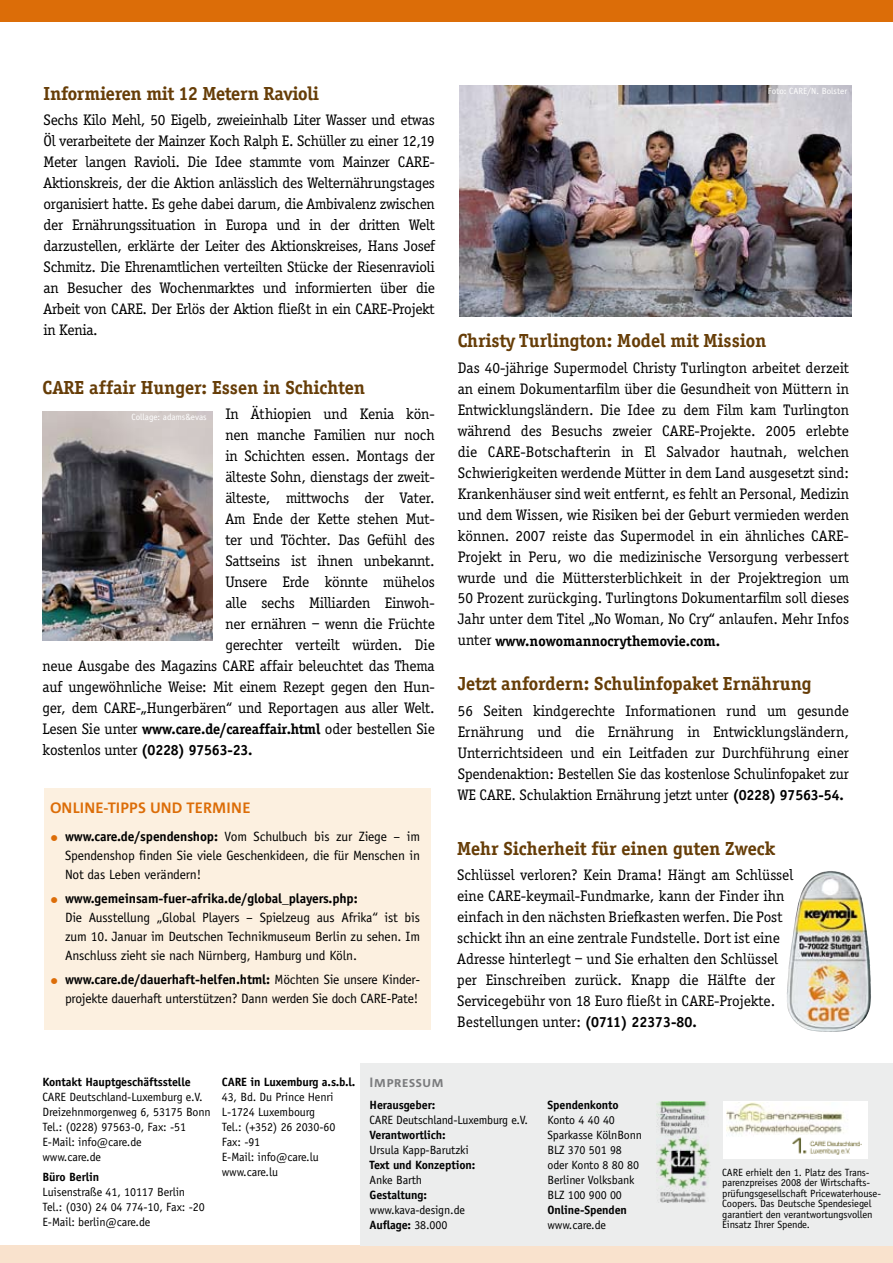
<style>
.page{position:relative;width:893px;height:1263px;background:#fff}
.page>*{position:absolute;margin:0;border:0;box-sizing:border-box;transform-origin:0 0}
.t1{font:700 19.5px "Officina Serif";color:#663d07}
.t2{font:15.75px/21px "Officina Serif";letter-spacing:-.01em;color:#000;text-align:justify}
.t3{font:700 15.15px "Officina Serif";color:#000}
.t4{font:700 15px "Corpid";letter-spacing:.01em;color:#dc6d08}
.t5{font:13.5px/18.8px "Officina Sans";letter-spacing:-.01em;color:#000;text-align:justify}
.t6{font:700 13.5px "Corpid Caps";color:#7b7c7e}
.t7{font:12px/15px "Officina Sans";letter-spacing:-.01em;color:#000}
.t8{font:700 12px "Officina Sans";letter-spacing:-.01em;color:#000}
.t9{font:10.5px/10.5px "Officina Sans";letter-spacing:-.01em;color:#000}
.t10{font:9px "Officina Sans";color:#fff}
.s1{font-weight:700;font-size:15.15px}
.s2{font-weight:400;font-size:15.75px}
.s3{font-size:16.5px;color:#dc6d08}
.s4{font-weight:700}
</style>
<div class="page">
<div style="left:0;top:0;width:893px;height:21px;background:#dc6d08"></div>
<div style="left:0;top:1246px;width:893px;height:17px;background:#f9e2cd"></div>
<img style="left:460px;top:85px;width:391px;height:231px">
<div style="left:360px;top:1063px;width:533px;height:183px;background:#eceded"></div>
<div style="left:44px;top:789px;width:387px;height:241px;background:#fcf0e0"></div>
<img style="left:787px;top:871px;width:84px;height:161px">
<img style="left:43px;top:411px;width:170px;height:229px">
<img style="left:657px;top:1101px;width:53px;height:102px">
<div style="left:723px;top:1101px;width:145px;height:58px;background:#fff"></div>
<img style="left:727px;top:1102px;width:117px;height:32px">
<img style="left:792px;top:1137px;width:70px;height:18px">
<p class="t1" style="left:44px;top:81px;width:277px">Informieren mit 12 Metern Ravioli</p>
<p class="t2" style="left:44px;top:109px;width:393px">Sechs Kilo Mehl, 50 Eigelb, zweieinhalb Liter Wasser und etwas Öl verarbeitete der Mainzer Koch Ralph E. Schüller zu einer 12,19<br>Meter langen Ravioli. Die Idee stammte vom Mainzer CARE-Aktionskreis, der die Aktion anlässlich des Welternährungstages organisiert hatte. Es gehe dabei darum, die Ambivalenz zwischen der Ernährungssituation in Europa und in der dritten Welt darzustellen, erklärte der Leiter des Aktionskreises, Hans Josef Schmitz. Die Ehrenamtlichen verteilten Stücke der Riesenravioli an Besucher des Wochenmarktes und informierten über die Arbeit von CARE. Der Erlös der Aktion fließt in ein CARE-Projekt in Kenia.</p>
<p class="t1" style="left:43px;top:376px;width:324px">CARE affair Hunger: Essen in Schichten</p>
<p class="t2" style="left:43px;top:403px;width:394px;text-align:right">In Äthiopien und Kenia kön-<br>nen manche Familien nur noch<br>in Schichten essen. Montags der<br>älteste Sohn, dienstags der zweit-<br>älteste, mittwochs der Vater.<br>Am Ende der Kette stehen Mut-<br>ter und Töchter. Das Gefühl des<br>Sattseins ist ihnen unbekannt.<br>Unsere Erde könnte mühelos<br>alle sechs Milliarden Einwoh-<br>ner ernähren – wenn die Früchte<br>gerechter verteilt würden. Die<br>neue Ausgabe des Magazins CARE affair beleuchtet das Thema auf ungewöhnliche Weise: Mit einem Rezept gegen den Hun&shy;ger, dem CARE-„Hungerbären“ und Reportagen aus aller Welt.<br>Lesen Sie unter <span class="s1">www.care.de/careaffair.html</span> oder bestellen Sie</p>
<p class="t3" style="left:43px;top:741px;width:212px"><span class="s2">kostenlos unter</span> (0228) 97563-23.</p>
<p class="t10" style="left:132px;top:412px;width:77px">Collage: adams&amp;evas</p>
<p class="t4" style="left:50px;top:800px;width:200px">ONLINE-TIPPS UND TERMINE</p>
<p class="t5" style="left:65px;top:827px;width:357px;text-indent:-15px"><span class="s3">•</span> <span class="s4">www.care.de/spendenshop:</span> Vom Schulbuch bis zur Ziege – im Spendenshop finden Sie viele Geschenkideen, die für Menschen in Not das Leben verändern!</p>
<p class="t5" style="left:65px;top:889px;width:357px;text-align:left;text-indent:-15px"><span class="s3">•</span> <span class="s4">www.gemeinsam-fuer-afrika.de/global_players.php:<br></span>Die Ausstellung „Global Players – Spielzeug aus Afrika“ ist bis zum 10. Januar im Deutschen Technikmuseum Berlin zu sehen. Im Anschluss zieht sie nach Nürnberg, Hamburg und Köln.</p>
<p class="t5" style="left:50px;top:970px;width:372px;text-align:right"><span class="s3">•</span> <span class="s4">www.care.de/dauerhaft-helfen.html:</span> Möchten Sie unsere Kinder&shy;projekte dauerhaft unterstützen? Dann werden Sie doch CARE-Pate!</p>
<p class="t10" style="left:768px;top:86px;width:81px">Foto: CARE/N. Bolster</p>
<p class="t1" style="left:458px;top:329px;width:310px">Christy Turlington: Model mit Mission</p>
<p class="t2" style="left:458px;top:357px;width:393px">Das 40-jährige Supermodel Christy Turlington arbeitet derzeit an einem Dokumentarfilm über die Gesundheit von Müttern in Entwicklungsländern. Die Idee zu dem Film kam Turlington während des Besuchs zweier CARE-Projekte. 2005 erlebte die CARE-Botschafterin in El Salvador hautnah, welchen Schwierigkeiten werdende Mütter in dem Land ausgesetzt sind:<br>Krankenhäuser sind weit entfernt, es fehlt an Personal, Medizin und dem Wissen, wie Risiken bei der Geburt vermieden werden können. 2007 reiste das Supermodel in ein ähnliches CARE-Projekt in Peru, wo die medizinische Versorgung verbessert wurde und die Müttersterblichkeit in der Projektregion um 50 Prozent zurückging. Turlingtons Dokumentarfilm soll dieses Jahr unter dem Titel „No Woman, No Cry“ anlaufen. Mehr Infos</p>
<p class="t3" style="left:458px;top:631px;width:264px"><span class="s2">unter</span> www.nowomannocrythemovie.com.</p>
<p class="t1" style="left:458px;top:672px;width:355px">Jetzt anfordern: Schulinfopaket Ernährung</p>
<p class="t2" style="left:458px;top:700px;width:393px">56 Seiten kindgerechte Informationen rund um gesunde Ernährung und die Ernährung in Entwicklungsländern, Unterrichtsideen und ein Leitfaden zur Durchführung einer Spendenaktion: Bestellen Sie das kostenlose Schulinfopaket zur WE CARE. Schulaktion Ernährung jetzt unter <span class="s1">(0228) 97563-54.</span></p>
<p class="t1" style="left:457px;top:837px;width:320px">Mehr Sicherheit für einen guten Zweck</p>
<p class="t2" style="left:457px;top:864px;width:338px;text-align:left">Schlüssel verloren? Kein Drama! Hängt am Schlüssel eine CARE-keymail-Fundmarke, kann der Finder ihn einfach in den nächsten Briefkasten werfen. Die Post schickt ihn an eine zentrale Fundstelle. Dort ist eine Adresse hinterlegt – und Sie erhalten den Schlüssel per Einschreiben zurück. Knapp die Hälfte der Servicegebühr von 18 Euro fließt in CARE-Projekte.<br>Bestellungen unter: <span class="s1">(0711) 22373-80.</span></p>
<p class="t8" style="left:43px;top:1074px;width:150px">Kontakt Hauptgeschäftsstelle</p>
<p class="t6" style="left:370px;top:1074px;width:76px">Impressum</p>
<p class="t7" style="left:43px;top:1089px;width:170px">CARE Deutschland-Luxemburg e.V.<br>Dreizehnmorgenweg 6, 53175 Bonn<br>Tel.: (0228) 97563-0, Fax: -51<br>E-Mail: info@care.de<br>www.care.de</p>
<p class="t8" style="left:222px;top:1074px;width:135px">CARE in Luxemburg a.s.b.l.</p>
<p class="t7" style="left:222px;top:1089px;width:115px">43, Bd. Du Prince Henri<br>L-1724 Luxembourg<br>Tel.: (+352) 26 2030-60<br>Fax: -91<br>E-Mail: info@care.lu www.care.lu</p>
<p class="t8" style="left:370px;top:1097px;width:67px">Herausgeber:</p>
<p class="t7" style="left:370px;top:1112px;width:160px">CARE Deutschland-Luxemburg e.V.</p>
<p class="t8" style="left:370px;top:1127px;width:78px">Verantwortlich:</p>
<p class="t7" style="left:370px;top:1142px;width:101px">Ursula Kapp-Barutzki</p>
<p class="t8" style="left:370px;top:1157px;width:107px">Text und Konzeption:</p>
<p class="t7" style="left:370px;top:1172px;width:54px">Anke Barth</p>
<p class="t8" style="left:370px;top:1187px;width:59px">Gestaltung:</p>
<p class="t7" style="left:370px;top:1202px;width:97px">www.kava-design.de<br><span class="s4">Auflage:</span> 38.000</p>
<p class="t8" style="left:43px;top:1169px;width:58px">Büro Berlin</p>
<p class="t7" style="left:43px;top:1184px;width:164px">Luisenstraße 41, 10117 Berlin<br>Tel.: (030) 24 04 774-10, Fax: -20<br>E-Mail: berlin@care.de</p>
<p class="t8" style="left:547px;top:1097px;width:73px">Spendenkonto</p>
<p class="t7" style="left:547px;top:1112px;width:96px">Konto 4 40 40<br>Sparkasse KölnBonn<br>BLZ 370 501 98 oder Konto 8 80 80<br>Berliner Volksbank<br>BLZ 100 900 00</p>
<p class="t8" style="left:547px;top:1202px;width:81px">Online-Spenden</p>
<p class="t7" style="left:547px;top:1217px;width:60px">www.care.de</p>
<p class="t9" style="left:722px;top:1167px;width:160px">CARE erhielt den 1. Platz des Trans&shy;parenzpreises 2008 der Wirtschafts&shy;prüfungsgesellschaft Pricewaterhouse-Coopers. Das Deutsche Spendesiegel garantiert den verantwortungsvollen Einsatz Ihrer Spende.</p>
</div>
